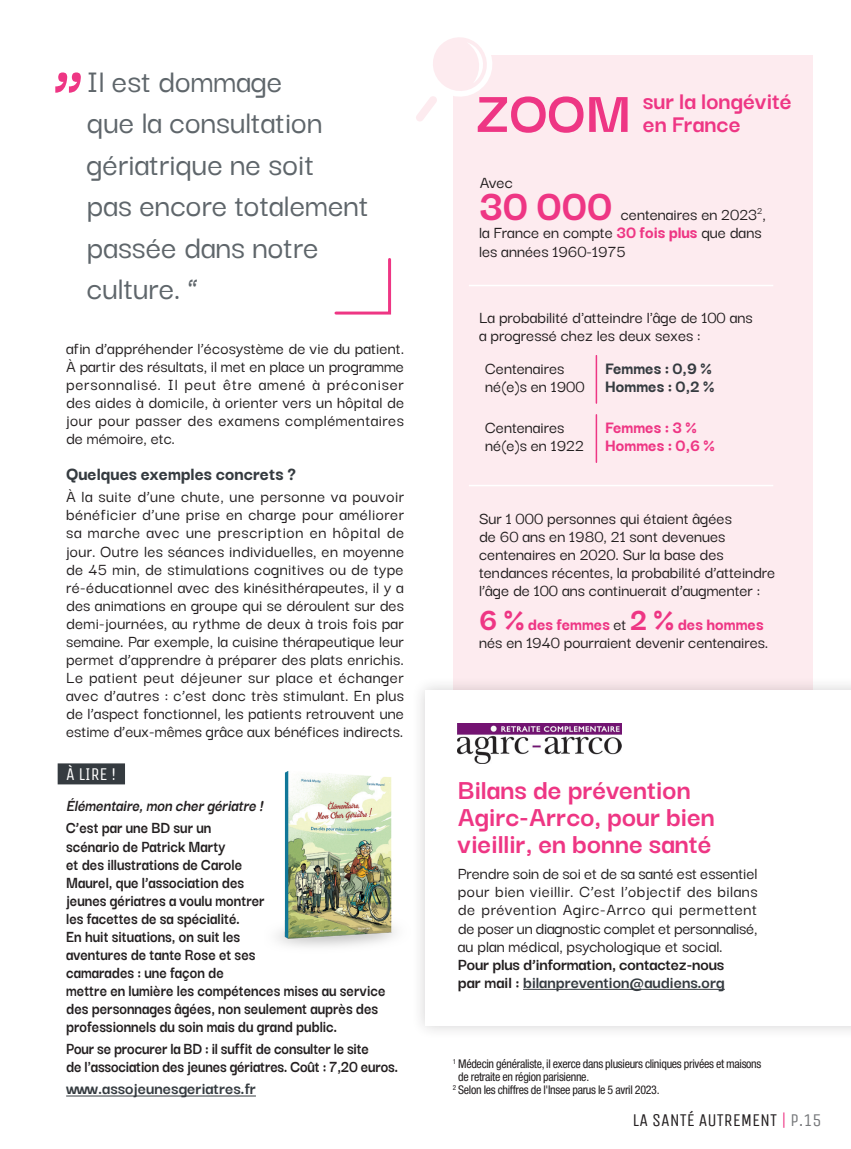
<style>
.page{position:relative;width:851px;height:1149px;background:#fff}
.page>*{position:absolute;margin:0;border:0;box-sizing:border-box;transform-origin:0 0}
.t1{font:500 108px "Darker Grotesque";color:#ee3684}
.t2{font:700 61.8px "Darker Grotesque";color:#ee3684}
.t3{font:800 45px "Darker Grotesque";color:#ee3684}
.t4{font:500 34.5px/41.4px "Darker Grotesque";color:#5f666b}
.t5{font:700 30px/27px "Darker Grotesque";color:#ee3684}
.t6{font:700 25.95px/23.4px "Darker Grotesque";color:#ee3684}
.t7{font:800 19.5px "Darker Grotesque";color:#353b40}
.t8{font:500 18px/18px "Darker Grotesque";color:#231f20}
.t9{font:700 18px/18px "Darker Grotesque";color:#231f20;scale:.9 1}
.t10{font:700 18px/18px "Darker Grotesque";color:#231f20}
.t11{font:italic 700 18px "Darker Grotesque";color:#231f20;scale:.9 1}
.t12{font:700 18px "Darker Grotesque";color:#353b40}
.t13{font:800 18px/18px "Darker Grotesque";color:#353b40}
.t14{font:18px "Unica One";color:#231f20}
.t15{font:800 18px/18px "Darker Grotesque";color:#ee3684}
.t16{font:18px "Unica One";color:#fff}
.t17{font:condensed 12px "Helvetica Neue LT Std";letter-spacing:-.025em;color:#231f20}
.s1{font-weight:800;color:#ee3684}
.s2{font-weight:800;font-size:33px;color:#ee3684}
.s3{color:#353b40}
.s4{color:#ee3684}
.s5{color:#76787b}
</style>
<div class="page">
<img style="left:277px;top:771px;width:119px;height:176px">
<div style="left:452px;top:55px;width:360px;height:720px;background:#fdebef"></div>
<svg style="left:416px;top:37px;width:76px;height:89px"></svg>
<div style="left:411px;top:675px;width:439px;height:364px;background:#231f20;opacity:.2"></div>
<div style="left:425px;top:690px;width:425px;height:335px;background:#fff"></div>
<svg style="left:334px;top:258px;width:58px;height:57px"></svg>
<div style="left:58px;top:763px;width:67px;height:21px;background:#353b40"></div>
<hr style="left:66px;top:1095px;width:190px;height:1px;background:#353b40">
<hr style="left:523px;top:988px;width:201px;height:1px;background:#353b40">
<img style="left:458px;top:723px;width:163px;height:40px">
<hr style="left:595px;top:355px;width:2px;height:48px;background:#ee3684">
<hr style="left:595px;top:414px;width:2px;height:48px;background:#ee3684">
<hr style="left:469px;top:484px;width:304px;height:2px;background:#fff">
<hr style="left:469px;top:285px;width:304px;height:1px;background:#fff">
<h1 class="t1" style="left:52px;top:19px;width:37px">“</h1>
<h3 class="t4" style="left:87px;top:58px;width:283px">Il est dommage<br>que la consultation gériatrique ne soit<br>pas encore totalement passée dans notre culture. ”</h3>
<p class="t8" style="left:66px;top:338px;width:339px;text-align:justify">afin d’appréhender l’écosystème de vie du patient.<br>À partir des résultats, il met en place un programme personnalisé. Il peut être amené à préconiser des aides à domicile, à orienter vers un hôpital de jour pour passer des examens complémentaires de mémoire, etc.</p>
<p class="t7" style="left:66px;top:459px;width:231px">Quelques exemples concrets ?</p>
<p class="t8" style="left:66px;top:486px;width:339px;text-align:justify">À la suite d’une chute, une personne va pouvoir bénéficier d’une prise en charge pour améliorer sa marche avec une prescription en hôpital de jour. Outre les séances individuelles, en moyenne de 45 min, de stimulations cognitives ou de type ré-éducationnel avec des kinésithérapeutes, il y a des animations en groupe qui se déroulent sur des demi-journées, au rythme de deux à trois fois par semaine. Par exemple, la cuisine thérapeutique leur permet d’apprendre à préparer des plats enrichis.<br>Le patient peut déjeuner sur place et échanger avec d’autres : c’est donc très stimulant. En plus de l’aspect fonctionnel, les patients retrouvent une estime d’eux-mêmes grâce aux bénéfices indirects.</p>
<p class="t16" style="left:66px;top:763px;width:52px">À LIRE !</p>
<p class="t11" style="left:66px;top:791px;width:224px">Élémentaire,monchergériatre!</p>
<p class="t9" style="left:66px;top:817px;width:356px">C’est par une BD sur un<br>scénario de Patrick Marty<br>et des illustrations de Carole<br>Maurel, que l’association des<br>jeunes gériatres a voulu montrer<br>les facettes de sa spécialité.<br>En huit situations, on suit les<br>aventures de tante Rose et ses<br>camarades : une façon de<br>mettre en lumière les compétences mises au service des personnages âgées, non seulement auprès des professionnels du soin mais du grand public.</p>
<p class="t9" style="left:66px;top:1037px;width:370px">Pour se procurer la BD : il suffit de consulter le site<br>de l'association des jeunes gériatres. Coût : 7,20 euros.</p>
<p class="t12" style="left:66px;top:1074px;width:191px">www.assojeunesgeriatres.fr</p>
<h2 class="t2" style="left:475px;top:66px;width:157px">ZOOM</h2>
<h3 class="t6" style="left:642px;top:87px;width:151px">sur la longévité en France</h3>
<p class="t8" style="left:480px;top:172px;width:34px">Avec</p>
<h3 class="t3" style="left:479px;top:173px;width:135px">30 000</h3>
<p class="t8" style="left:479px;top:204px;width:288px;text-indent:142px">centenaires en 2023<sup>2</sup>, la France en compte <span class="s1">30 fois plus</span> que dans les années 1960-1975</p>
<p class="t8" style="left:479px;top:307px;width:275px">La probabilité d'atteindre l'âge de 100 ans a progressé chez les deux sexes :</p>
<p class="t8" style="left:485px;top:358px;width:101px">Centenaires né(e)s en 1900</p>
<p class="t8" style="left:485px;top:417px;width:100px">Centenaires né(e)s en 1922</p>
<p class="t13" style="left:605px;top:358px;width:110px">Femmes : 0,9 %<br>Hommes : 0,2 %</p>
<p class="t15" style="left:605px;top:417px;width:111px">Femmes : 3 %<br>Hommes : 0,6 %</p>
<p class="t8" style="left:479px;top:508px;width:298px">Sur 1 000 personnes qui étaient âgées<br>de 60 ans en 1980, 21 sont devenues centenaires en 2020. Sur la base des tendances récentes, la probabilité d’atteindre l’âge de 100 ans continuerait d’augmenter :</p>
<p class="t8" style="left:479px;top:614px;width:290px"><span class="s2">6 %</span> <span class="s1">des femmes</span> et <span class="s2">2 %</span> <span class="s1">des hommes </span>nés en 1940 pourraient devenir centenaires.</p>
<h3 class="t5" style="left:458px;top:773px;width:258px">Bilans de prévention<br>Agirc-Arrco, pour bien vieillir, en bonne santé</h3>
<p class="t8" style="left:458px;top:863px;width:301px;text-align:justify">Prendre soin de soi et de sa santé est essentiel pour bien vieillir. C’est l’objectif des bilans de prévention Agirc-Arrco qui permettent de poser un diagnostic complet et personnalisé, au plan médical, psychologique et social.</p>
<p class="t10" style="left:458px;top:953px;width:268px">Pour plus d’information, contactez-nous par mail : <span class="s3">bilanprevention@audiens.org</span></p>
<p class="t17" style="left:452px;top:1056px;width:310px"><sup>1</sup> Médecin généraliste, il exerce dans plusieurs cliniques privées et maisons</p>
<p class="t17" style="left:458px;top:1069px;width:132px">de retraite en région parisienne.</p>
<p class="t17" style="left:452px;top:1082px;width:208px"><sup>2</sup> Selon les chiffres de l'Insee parus le 5 avril 2023.</p>
<p class="t14" style="left:632px;top:1108px;width:191px">LA SANTÉ AUTREMENT <span class="s4">|</span> <span class="s5">P.15</span></p>
</div>
